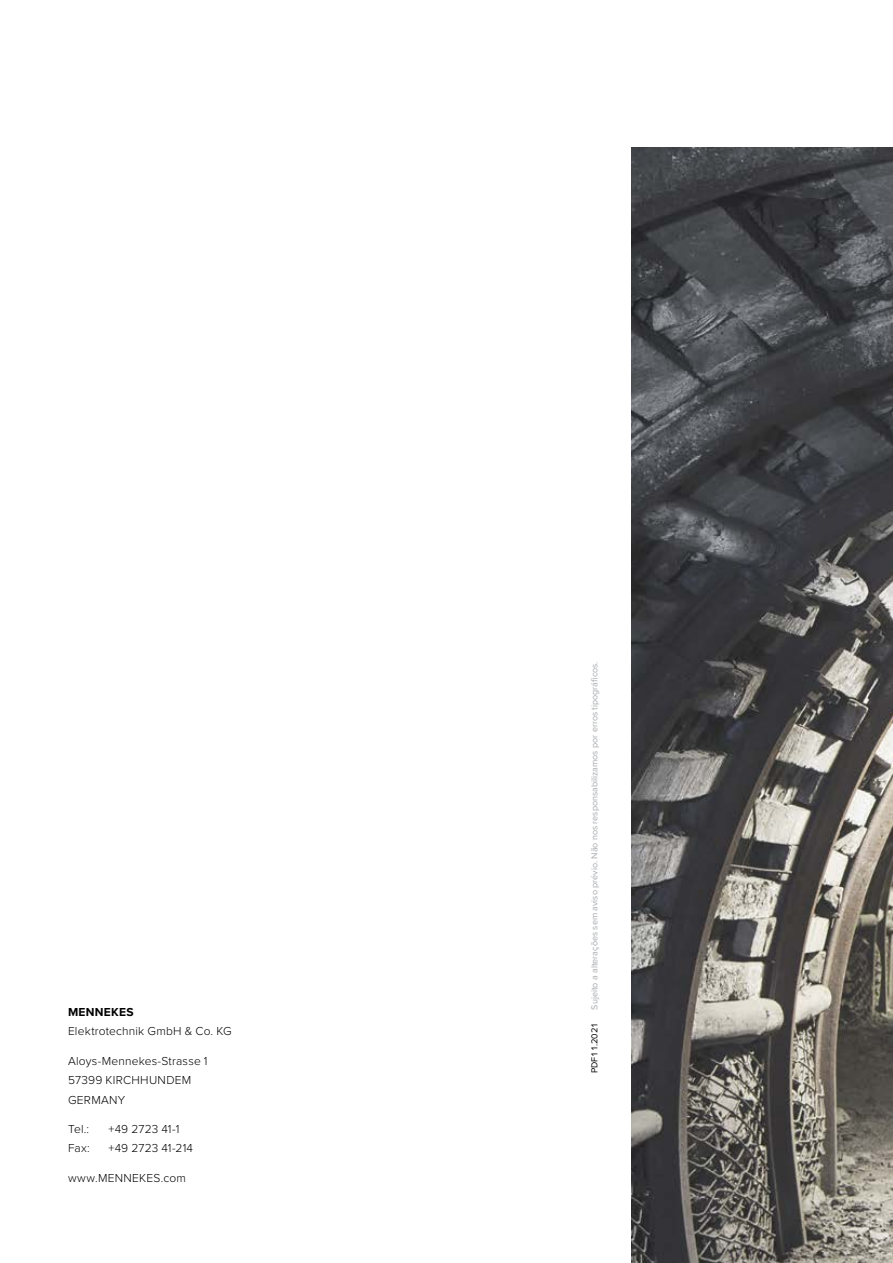
<style>
.page{position:relative;width:893px;height:1263px;background:#fff}
.page>*{position:absolute;margin:0;border:0;box-sizing:border-box;transform-origin:0 0}
.t1{font:300 12px/19.5px "Proxima Nova";letter-spacing:.02em;color:#000}
.t2{font:700 12px "Proxima Nova";letter-spacing:.02em;color:#000}
.t3{font:9px "Proxima Nova";color:#a7a9ac}
.t4{font:9px "Proxima Nova";color:#000}
</style>
<div class="page">
<img style="left:631px;top:148px;width:262px;height:1115px">
<p class="t2" style="left:68px;top:1003px;width:67px">MENNEKES</p>
<p class="t1" style="left:68px;top:1021px;width:165px">Elektrotechnik GmbH &amp; Co. KG</p>
<p class="t1" style="left:68px;top:1050px;width:141px">Aloys-Mennekes-Strasse 1<br>57399 KIRCHHUNDEM<br>GERMANY</p>
<p class="t1" style="left:68px;top:1118px;width:23px">Tel.:</p>
<p class="t1" style="left:109px;top:1118px;width:72px">+49 2723 41-1</p>
<p class="t1" style="left:68px;top:1138px;width:23px">Fax:</p>
<p class="t1" style="left:109px;top:1138px;width:86px">+49 2723 41-214</p>
<p class="t1" style="left:68px;top:1167px;width:119px">www.MENNEKES.com</p>
<p class="t3" style="left:588px;top:1009px;width:350px;rotate:-90deg">Sujeito a alterações sem aviso prévio. Não nos responsabilizamos por erros tipográficos.</p>
<p class="t4" style="left:588px;top:1073px;width:52px;rotate:-90deg">PDF11.2021</p>
</div>
